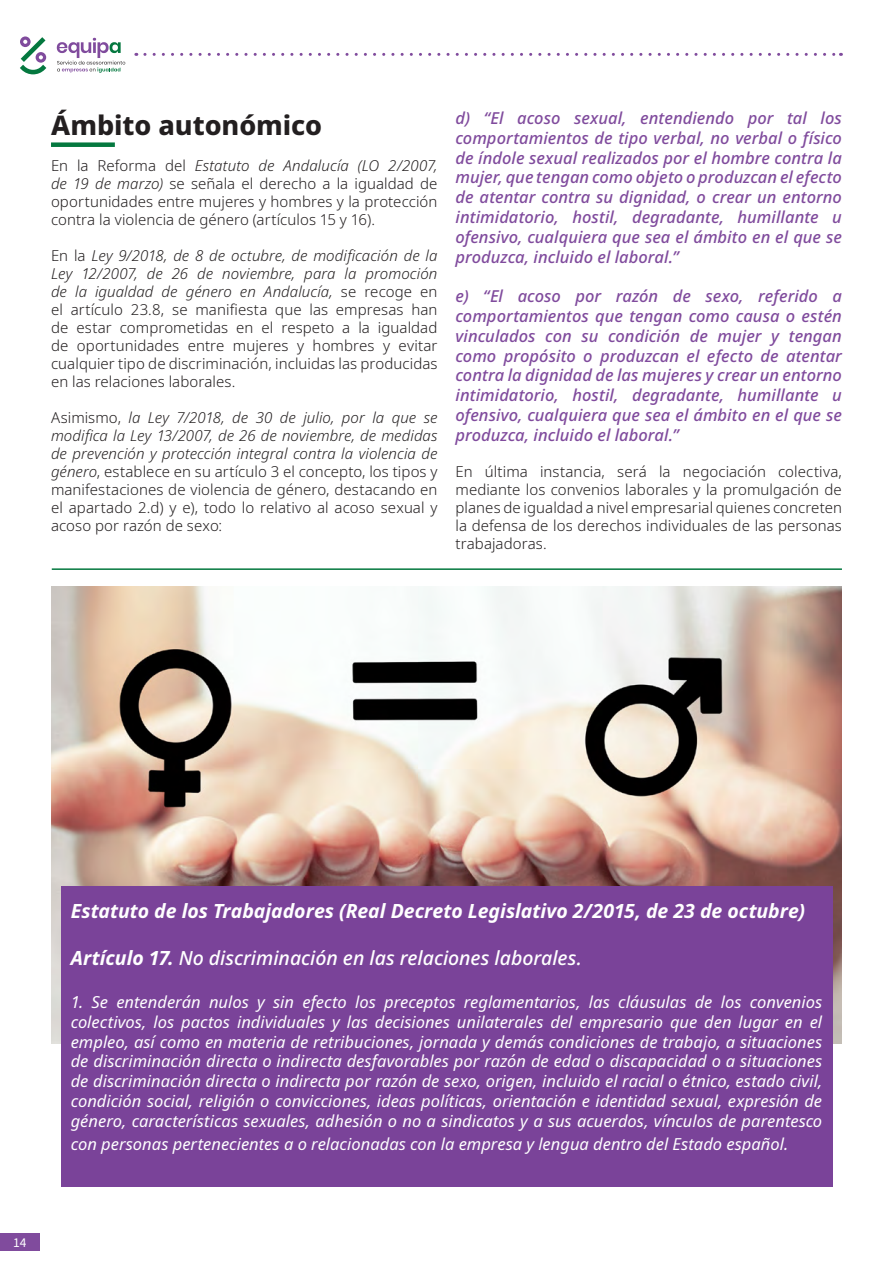
<style>
.page{position:relative;width:893px;height:1263px;background:#fff}
.page>*{position:absolute;margin:0;border:0;box-sizing:border-box;transform-origin:0 0}
.parrafo_equipa{font:800 27px "Noto Sans";letter-spacing:-.005em;color:#231f20}
.DESTACADO{font:italic 700 19.5px "Noto Sans";color:#fff}
.DESTACADO-2{font:italic 500 19.5px "Noto Sans";color:#fff}
.DESTACADO-3{font:italic 16.5px/19.8px "Noto Sans";color:#fff;text-align:justify}
.parrafo_equipa-2{font:italic 500 16.5px/19.8px "Noto Sans";color:#804b9d;text-align:justify}
.parrafo_equipa-3{font:300 15px/18px "Noto Sans";letter-spacing:.005em;color:#231f20;text-align:justify}
.t1{font:13.5px "Source Sans Pro";color:#fff}
.s1{font-style:italic}
.s2{font-weight:700}
</style>
<div class="page">
<img style="left:51px;top:587px;width:791px;height:457px">
<hr style="left:52px;top:568px;width:790px;height:2px;background:#04783f">
<div style="left:51px;top:142px;width:64px;height:5px;background:#04783f"></div>
<div style="left:61px;top:886px;width:771px;height:300px;background:#7a4399"></div>
<div style="left:0;top:1234px;width:40px;height:17px;background:#804b9d"></div>
<svg style="left:145px;top:53px;width:696px;height:3px"></svg>
<svg style="left:57px;top:38px;width:68px;height:35px"></svg>
<svg style="left:20px;top:36px;width:26px;height:38px"></svg>
<p class="parrafo_equipa" style="left:51px;top:110px;width:273px">Ámbito autonómico</p>
<p class="parrafo_equipa-3" style="left:51px;top:157px;width:388px">En la Reforma del <span class="s1">Estatuto de Andalucía (LO 2/2007, de 19 de marzo)</span> se señala el derecho a la igualdad de oportunidades entre mujeres y hombres y la protección contra la violencia de género (artículos 15 y 16).</p>
<p class="parrafo_equipa-3" style="left:51px;top:247px;width:388px">En la <span class="s1">Ley 9/2018, de 8 de octubre, de modificación de la Ley 12/2007, de 26 de noviembre, para la promoción de la igualdad de género en Andalucía,</span> se recoge en el artículo 23.8, se manifiesta que las empresas han de estar comprometidas en el respeto a la igualdad de oportunidades entre mujeres y hombres y evitar cualquier tipo de discriminación, incluidas las producidas en las relaciones laborales.</p>
<p class="parrafo_equipa-3" style="left:51px;top:409px;width:388px">Asimismo, <span class="s1">la Ley 7/2018, de 30 de julio, por la que se modifica la Ley 13/2007, de 26 de noviembre, de medidas de prevención y protección integral contra la violencia de género</span>, establece en su artículo 3 el concepto, los tipos y manifestaciones de violencia de género, destacando en el apartado 2.d) y e), todo lo relativo al acoso sexual y acoso por razón de sexo:</p>
<p class="parrafo_equipa-2" style="left:455px;top:108px;width:388px">d) “El acoso sexual, entendiendo por tal los comportamientos de tipo verbal, no verbal o físico de índole sexual realizados por el hombre contra la mujer, que tengan como objeto o produzcan el efecto de atentar contra su dignidad, o crear un entorno intimidatorio, hostil, degradante, humillante u ofensivo, cualquiera que sea el ámbito en el que se produzca, incluido el laboral.”</p>
<p class="parrafo_equipa-2" style="left:455px;top:287px;width:388px">e) “El acoso por razón de sexo, referido a comportamientos que tengan como causa o estén vinculados con su condición de mujer y tengan como propósito o produzcan el efecto de atentar contra la dignidad de las mujeres y crear un entorno intimidatorio, hostil, degradante, humillante u ofensivo, cualquiera que sea el ámbito en el que se produzca, incluido el laboral.”</p>
<p class="parrafo_equipa-3" style="left:455px;top:463px;width:388px">En última instancia, será la negociación colectiva, mediante los convenios laborales y la promulgación de planes de igualdad a nivel empresarial quienes concreten la defensa de los derechos individuales de las personas trabajadoras.</p>
<p class="t1" style="left:13px;top:1234px;width:15px">14</p>
<p class="DESTACADO" style="left:71px;top:897px;width:736px">Estatuto de los Trabajadores (Real Decreto Legislativo 2/2015, de 23 de octubre)</p>
<p class="DESTACADO-2" style="left:71px;top:944px;width:513px"><span class="s2">Artículo 17.</span> No discriminación en las relaciones laborales.</p>
<p class="DESTACADO-3" style="left:71px;top:992px;width:753px">1. Se entenderán nulos y sin efecto los preceptos reglamentarios, las cláusulas de los convenios colectivos, los pactos individuales y las decisiones unilaterales del empresario que den lugar en el empleo, así como en materia de retribuciones, jornada y demás condiciones de trabajo, a situaciones de discriminación directa o indirecta desfavorables por razón de edad o discapacidad o a situaciones de discriminación directa o indirecta por razón de sexo, origen, incluido el racial o étnico, estado civil, condición social, religión o convicciones, ideas políticas, orientación e identidad sexual, expresión de género, características sexuales, adhesión o no a sindicatos y a sus acuerdos, vínculos de parentesco</p>
<p class="DESTACADO-3" style="left:71px;top:1135px;width:719px">con personas pertenecientes a o relacionadas con la empresa y lengua dentro del Estado español.</p>
</div>
